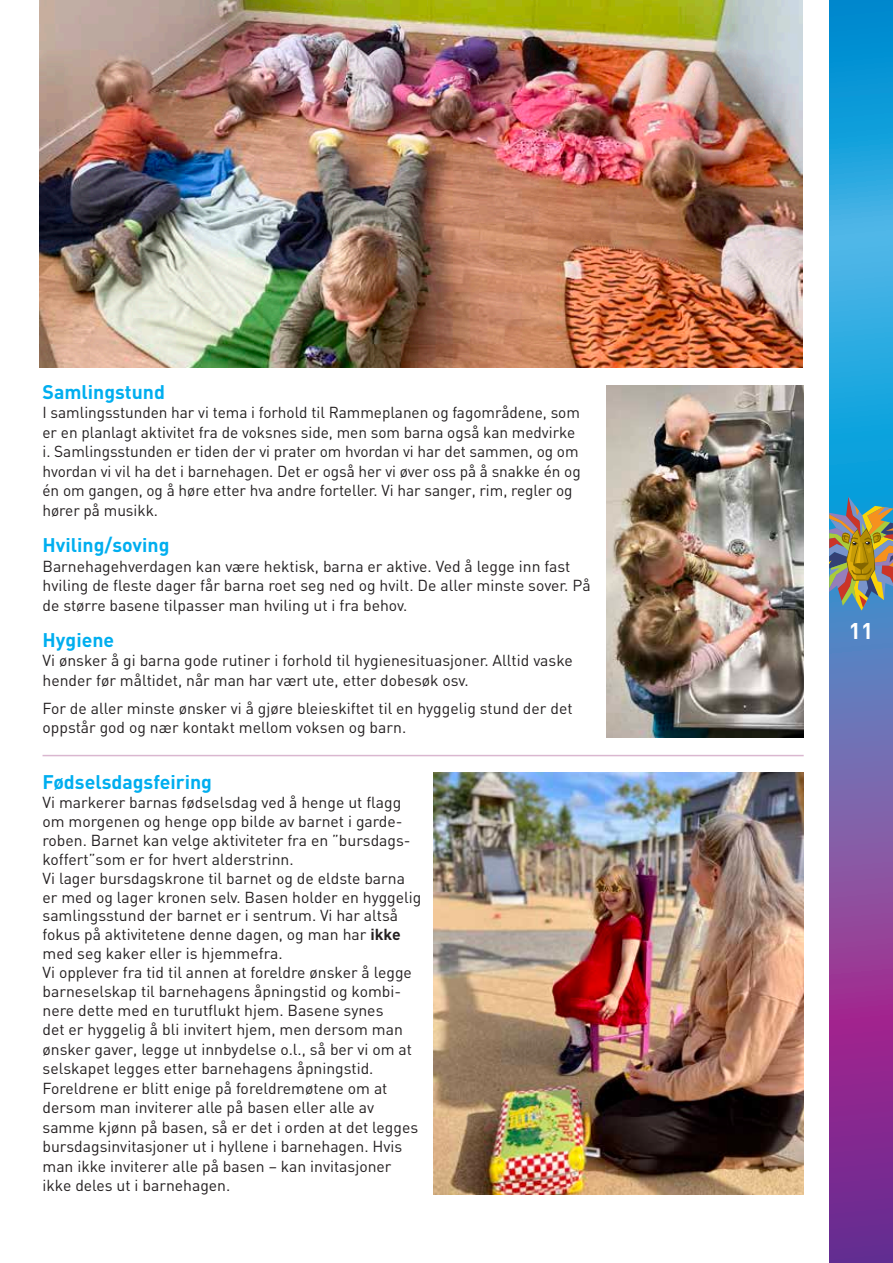
<style>
.page{position:relative;width:893px;height:1263px;background:#fff}
.page>*{position:absolute;margin:0;border:0;box-sizing:border-box;transform-origin:0 0}
.t1{font:700 22.5px "DIN";color:#fff}
.t2{font:700 19.5px "DIN";color:#00aeef}
.t3{font:15.75px/19.2px "DIN";color:#231f20}
.s1{font-weight:700}
</style>
<div class="page">
<svg style="left:829px;top:0;width:64px;height:1263px;background:#5571bb"></svg>
<img style="left:829px;top:496px;width:64px;height:115px">
<hr style="left:43px;top:755px;width:761px;height:1px;background:#dab7d0">
<img style="left:434px;top:773px;width:370px;height:422px">
<img style="left:40px;top:0;width:763px;height:368px">
<img style="left:606px;top:386px;width:198px;height:352px">
<p class="t2" style="left:43px;top:379px;width:124px">Samlingstund</p>
<p class="t3" style="left:43px;top:403px;width:540px">I samlingsstunden har vi tema i forhold til Rammeplanen og fagområdene, som er en planlagt aktivitet fra de voksnes side, men som barna også kan medvirke i. Samlingsstunden er tiden der vi prater om hvordan vi har det sammen, og om hvordan vi vil ha det i barnehagen. Det er også her vi øver oss på å snakke én og én om gangen, og å høre etter hva andre forteller. Vi har sanger, rim, regler og hører på musikk.</p>
<p class="t2" style="left:43px;top:532px;width:129px">Hviling/soving</p>
<p class="t3" style="left:43px;top:556px;width:550px">Barnehagehverdagen kan være hektisk, barna er aktive. Ved å legge inn fast hviling de fleste dager får barna roet seg ned og hvilt. De aller minste sover. På de større basene tilpasser man hviling ut i fra behov.</p>
<p class="t2" style="left:43px;top:627px;width:73px">Hygiene</p>
<p class="t3" style="left:43px;top:650px;width:532px">Vi ønsker å gi barna gode rutiner i forhold til hygienesituasjoner. Alltid vaske hender før måltidet, når man har vært ute, etter dobesøk osv.</p>
<p class="t3" style="left:43px;top:698px;width:532px">For de aller minste ønsker vi å gjøre bleieskiftet til en hyggelig stund der det oppstår god og nær kontakt mellom voksen og barn.</p>
<p class="t2" style="left:43px;top:769px;width:171px">Fødselsdagsfeiring</p>
<p class="t3" style="left:43px;top:792px;width:380px">Vi markerer barnas fødselsdag ved å henge ut flagg om morgenen og henge opp bilde av barnet i garde&shy;roben. Barnet kan velge aktiviteter fra en ”bursdags&shy;koffert”som er for hvert alderstrinn.<br>Vi lager bursdagskrone til barnet og de eldste barna er med og lager kronen selv. Basen holder en hyggelig samlingsstund der barnet er i sentrum. Vi har altså fokus på aktivitetene denne dagen, og man har <span class="s1">ikke </span>med seg kaker eller is hjemmefra.<br>Vi opplever fra tid til annen at foreldre ønsker å legge barneselskap til barnehagens åpningstid og kombi&shy;nere dette med en turutflukt hjem. Basene synes<br>det er hyggelig å bli invitert hjem, men dersom man ønsker gaver, legge ut innbydelse o.l., så ber vi om at selskapet legges etter barnehagens åpningstid.<br>Foreldrene er blitt enige på foreldremøtene om at dersom man inviterer alle på basen eller alle av samme kjønn på basen, så er det i orden at det legges bursdagsinvitasjoner ut i hyllene i barnehagen. Hvis man ikke inviterer alle på basen – kan invitasjoner ikke deles ut i barnehagen.</p>
<h1 class="t1" style="left:849px;top:616px;width:26px">11</h1>
</div>
